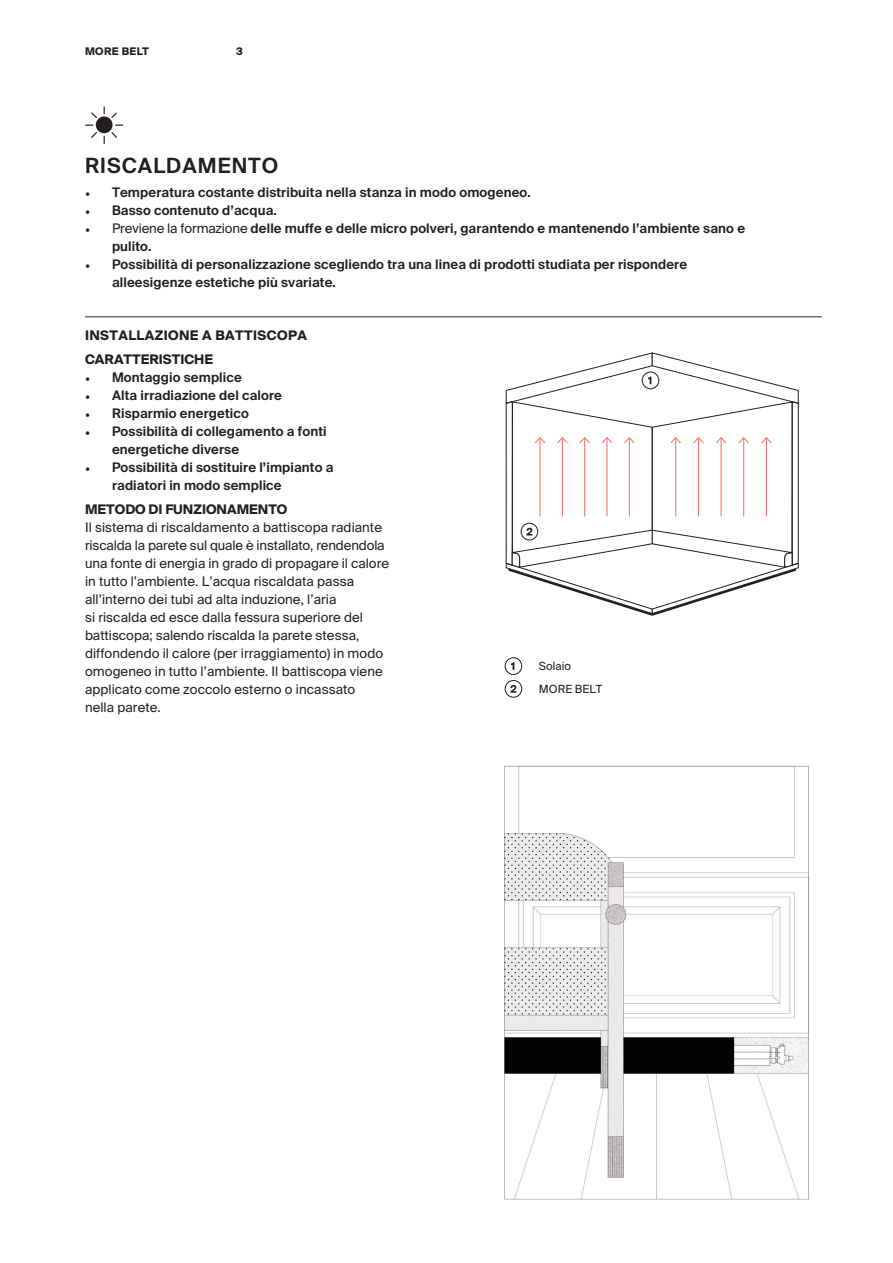
<style>
.page{position:relative;width:893px;height:1263px;background:#fff}
.page>*{position:absolute;margin:0;border:0;box-sizing:border-box;transform-origin:0 0}
.t1{font:600 21px "Suisse Intl";letter-spacing:.05em;color:#231f20}
.t2{font:600 13.2px/18px "Suisse Intl";letter-spacing:.01em;color:#231f20}
.t3{font:13.2px/18px "Suisse Intl";letter-spacing:.005em;color:#231f20}
.t4{font:700 13.2px "Suisse Intl";color:#231f20}
.t5{font:700 13.2px "Suisse Intl";letter-spacing:.03em;color:#231f20}
.t6{font:11.25px "Suisse Intl";color:#231f20}
.t7{font:700 10.5px "Suisse Intl";letter-spacing:.03em;color:#231f20}
.s1{font-family:"Minion Pro";font-weight:400}
.s2{font-weight:400}
</style>
<div class="page">
<svg style="left:85px;top:106px;width:39px;height:38px"></svg>
<hr style="left:85px;top:317px;width:737px;height:1px;background:#231f20">
<svg style="left:505px;top:352px;width:294px;height:264px"></svg>
<div style="left:505px;top:680px;width:17px;height:17px;border:1px solid #231f20;border-radius:50%"></div>
<svg style="left:510px;top:685px;width:6px;height:8px"></svg>
<div style="left:505px;top:657px;width:17px;height:18px;border:1px solid #231f20;border-radius:50%"></div>
<svg style="left:511px;top:662px;width:3px;height:8px"></svg>
<img style="left:504px;top:765px;width:305px;height:435px">
<p class="t7" style="left:85px;top:45px;width:65px">MORE BELT</p>
<p class="t7" style="left:236px;top:45px;width:8px">3</p>
<p class="t1" style="left:85px;top:153px;width:195px">RISCALDAMENTO</p>
<p class="t2" style="left:85px;top:183px;width:447px"><span class="s1">•</span> Temperatura costante distribuita nella stanza in modo omogeneo.</p>
<p class="t2" style="left:85px;top:201px;width:193px"><span class="s1">•</span> Basso contenuto d’acqua.</p>
<p class="t2" style="left:112px;top:219px;width:635px;text-indent:-27px"><span class="s1">•</span> <span class="s2">Previene la formazione</span> delle muffe e delle micro polveri, garantendo e mantenendo l’ambiente sano e pulito.</p>
<p class="t2" style="left:112px;top:255px;width:577px;text-indent:-27px"><span class="s1">•</span> Possibilità di personalizzazione scegliendo tra una linea di prodotti studiata per rispondere alleesigenze estetiche più svariate.</p>
<p class="t5" style="left:85px;top:327px;width:223px">INSTALLAZIONE A BATTISCOPA</p>
<p class="t4" style="left:85px;top:351px;width:130px">CARATTERISTICHE</p>
<p class="t2" style="left:85px;top:368px;width:158px"><span class="s1">•</span> Montaggio semplice</p>
<p class="t2" style="left:85px;top:386px;width:199px"><span class="s1">•</span> Alta irradiazione del calore</p>
<p class="t2" style="left:85px;top:404px;width:165px"><span class="s1">•</span> Risparmio energetico</p>
<p class="t2" style="left:112px;top:422px;width:216px;text-indent:-27px"><span class="s1">•</span> Possibilità di collegamento a fonti energetiche diverse</p>
<p class="t2" style="left:112px;top:458px;width:223px;text-indent:-27px"><span class="s1">•</span> Possibilità di sostituire l’impianto a radiatori in modo semplice</p>
<p class="t4" style="left:85px;top:501px;width:204px">METODO DI FUNZIONAMENTO</p>
<p class="t3" style="left:85px;top:518px;width:306px">Il sistema di riscaldamento a battiscopa radiante riscalda la parete sul quale è installato, rendendola una fonte di energia in grado di propagare il calore</p>
<p class="t3" style="left:85px;top:572px;width:271px">in tutto l’ambiente. L’acqua riscaldata passa all’interno dei tubi ad alta induzione, l’aria</p>
<p class="t3" style="left:85px;top:608px;width:300px">si riscalda ed esce dalla fessura superiore del battiscopa; salendo riscalda la parete stessa, diffondendo il calore (per irraggiamento) in modo omogeneo in tutto l’ambiente. Il battiscopa viene applicato come zoccolo esterno o incassato</p>
<p class="t3" style="left:85px;top:698px;width:77px">nella parete.</p>
<p class="t6" style="left:539px;top:659px;width:34px">Solaio</p>
<p class="t6" style="left:539px;top:682px;width:65px">MORE BELT</p>
</div>
